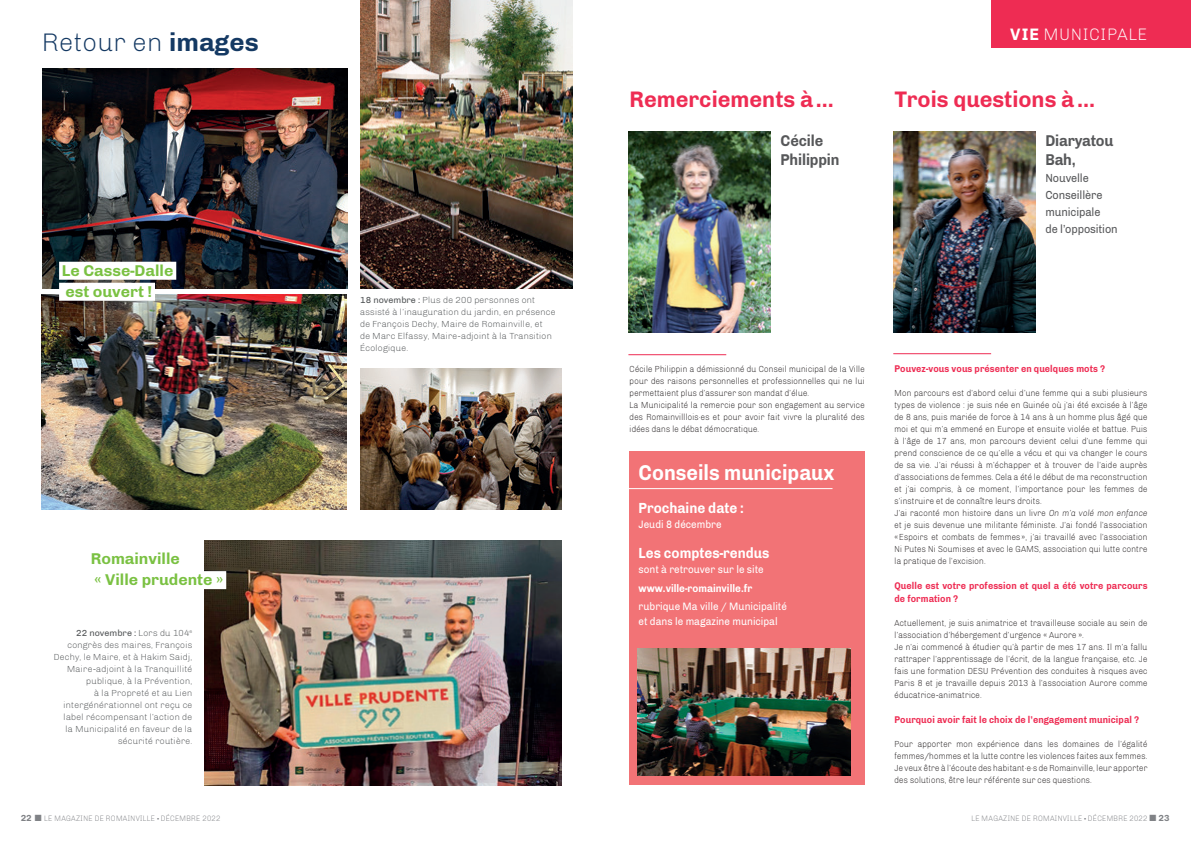
<style>
.page{position:relative;width:1191px;height:842px;background:#fff}
.page>*{position:absolute;margin:0;border:0;box-sizing:border-box;transform-origin:0 0}
.t1{font:300 26px "Chivo";color:#143963}
.t2{font:700 23px "Chivo";color:#ee2c53;scale:.95 1}
.t3{font:700 22px "Chivo";color:#fff;scale:.9 1}
.t4{font:300 17px "Chivo";letter-spacing:.04em;color:#fff;scale:.95 1}
.t5{font:700 16px/21px "Chivo";color:#7ac142}
.t6{font:700 16px/19.2px "Chivo";letter-spacing:-.01em;color:#57585a;scale:.91 1}
.t7{font:700 15px "Chivo";color:#fff;scale:.9 1}
.t8{font:12px/17px "Chivo";letter-spacing:-.01em;color:#57585a;scale:.91 1}
.t9{font:11px/15px "Chivo";color:#fff;scale:.9 1}
.t10{font:700 11px "Chivo";color:#fff;scale:.9 1}
.t11{font:700 10px/13px "Chivo";letter-spacing:.01em;color:#ee2c53;scale:.9 1}
.t12{font:300 9px/12px "Chivo";color:#231f20;scale:.9 1}
.t13{font:300 9px/12px "Chivo";color:#535658}
.t14{font:300 8px "Chivo";letter-spacing:.02em;color:#808286;scale:.9 1}
.s1{font-weight:700}
.s2{font-weight:400}
.s3{font-style:italic}
.s4{font-weight:700;font-size:9px}
.s5{font-weight:900}
</style>
<div class="page">
<img style="left:43px;top:68px;width:304px;height:220px">
<img style="left:205px;top:540px;width:356px;height:245px">
<img style="left:42px;top:294px;width:304px;height:216px">
<img style="left:360px;top:368px;width:201px;height:142px">
<div style="left:59px;top:262px;width:117px;height:18px;background:#fff"></div>
<div style="left:59px;top:283px;width:96px;height:18px;background:#fff"></div>
<div style="left:88px;top:571px;width:138px;height:18px;background:#fff"></div>
<hr style="left:893px;top:353px;width:98px;height:1px;background:#ee2c53">
<hr style="left:628px;top:354px;width:98px;height:1px;background:#ee2c53">
<img style="left:893px;top:131px;width:142px;height:201px">
<img style="left:628px;top:131px;width:142px;height:201px">
<div style="left:991px;top:0;width:200px;height:48px;background:#ee2c53"></div>
<img style="left:360px;top:0;width:213px;height:288px">
<div style="left:629px;top:452px;width:236px;height:333px;background:#f27376"></div>
<hr style="left:620px;top:488px;width:212px;height:1px;background:#fff">
<img style="left:638px;top:648px;width:212px;height:128px">
<h1 class="t1" style="left:42px;top:27px;width:218px">Retour en <span class="s1">images</span></h1>
<h3 class="t5" style="left:62px;top:260px;width:113px">Le Casse-Dalle est ouvert !</h3>
<h3 class="t5" style="left:91px;top:548px;width:134px">Romainville<br>« Ville prudente »</h3>
<p class="t13" style="left:54px;top:627px;width:140px;text-align:right"><span class="s2">22 novembre :</span> Lors du 104<sup>e </sup>congrès des maires, François<br>Dechy, le Maire, et à Hakim Saidj,<br>Maire-adjoint à la Tranquillité publique, à la Prévention,<br>à la Propreté et au Lien intergénérationnel ont reçu ce label récompensant l’action de la Municipalité en faveur de la sécurité routière.</p>
<p class="t13" style="left:360px;top:294px;width:197px"><span class="s2">18 novembre :</span> Plus de 200 personnes ont assisté à l’inauguration du jardin, en présence de François Dechy, Maire de Romainville, et<br>de Marc Elfassy, Maire-adjoint à la Transition Écologique.</p>
<h3 class="t4" style="left:1010px;top:25px;width:146px"><span class="s1">VIE</span> MUNICIPALE</h3>
<h2 class="t2" style="left:629px;top:85px;width:217px">Remerciements à...</h2>
<h2 class="t2" style="left:894px;top:85px;width:213px">Trois questions à...</h2>
<h3 class="t6" style="left:780px;top:131px;width:66px">Cécile<br>Philippin</h3>
<h3 class="t6" style="left:1045px;top:131px;width:76px">Diaryatou<br>Bah,</h3>
<h3 class="t8" style="left:1045px;top:170px;width:81px">Nouvelle<br>Conseillère municipale<br>de l’opposition</h3>
<p class="t12" style="left:629px;top:363px;width:263px">Cécile Philippin a démissionné du Conseil municipal de la Ville pour des raisons personnelles et professionnelles qui ne lui permettaient plus d’assurer son mandat d’élue.<br>La Municipalité la remercie pour son engagement au service des Romainvilllois·es et pour avoir fait vivre la pluralité des idées dans le débat démocratique.</p>
<h3 class="t3" style="left:638px;top:460px;width:219px">Conseils municipaux</h3>
<h3 class="t7" style="left:638px;top:499px;width:119px">Prochaine date :</h3>
<p class="t9" style="left:638px;top:517px;width:94px">Jeudi 8 décembre</p>
<h3 class="t7" style="left:638px;top:544px;width:147px">Les comptes-rendus</h3>
<p class="t9" style="left:638px;top:562px;width:141px">sont à retrouver sur le site</p>
<p class="t10" style="left:638px;top:582px;width:128px">www.ville-romainville.fr</p>
<p class="t9" style="left:638px;top:599px;width:166px">rubrique Ma ville / Municipalité et dans le magazine municipal</p>
<p class="t11" style="left:894px;top:362px;width:236px">Pouvez-vous vous présenter en quelques mots ?</p>
<p class="t12" style="left:894px;top:387px;width:283px">Mon parcours est d’abord celui d’une femme qui a subi plusieurs types de violence : je suis née en Guinée où j’ai été excisée à l’âge de 8 ans, puis mariée de force à 14 ans à un homme plus âgé que moi et qui m’a emmené en Europe et ensuite violée et battue. Puis à l’âge de 17 ans, mon parcours devient celui d’une femme qui prend conscience de ce qu’elle a vécu et qui va changer le cours de sa vie. J’ai réussi à m’échapper et à trouver de l’aide auprès d’associations de femmes. Cela a été le début de ma reconstruction et j’ai compris, à ce moment, l’importance pour les femmes de s’instruire et de connaître leurs droits.<br>J’ai raconté mon histoire dans un livre <span class="s3">On m’a volé mon enfance </span>et je suis devenue une militante féministe. J’ai fondé l’association «Espoirs et combats de femmes», j’ai travaillé avec l’association Ni Putes Ni Soumises et avec le GAMS, association qui lutte contre la pratique de l’excision.</p>
<p class="t11" style="left:894px;top:579px;width:283px">Quelle est votre profession et quel a été votre parcours de formation ?</p>
<p class="t12" style="left:894px;top:617px;width:283px">Actuellement, je suis animatrice et travailleuse sociale au sein de l’association d’hébergement d’urgence « Aurore ».<br>Je n’ai commencé à étudier qu’à partir de mes 17 ans. Il m’a fallu rattraper l’apprentissage de l’écrit, de la langue française, etc. Je fais une formation DESU Prévention des conduites à risques avec Paris 8 et je travaille depuis 2013 à l’association Aurore comme éducatrice-animatrice.</p>
<p class="t11" style="left:894px;top:713px;width:273px">Pourquoi avoir fait le choix de l’engagement municipal ?</p>
<p class="t12" style="left:894px;top:738px;width:283px;text-align:justify">Pour apporter mon expérience dans les domaines de l’égalité femmes/hommes et la lutte contre les violences faites aux femmes.<br>Je veux être à l’écoute des habitant·e·s de Romainville, leur apporter des solutions, être leur référente sur ces questions.</p>
<p class="t14" style="left:21px;top:814px;width:223px"><span class="s4">22</span> ■ LE MAGAZINE DE ROMAINVILLE <span class="s5">·</span> DÉCEMBRE 2022</p>
<p class="t14" style="left:971px;top:814px;width:222px">LE MAGAZINE DE ROMAINVILLE <span class="s5">·</span> DÉCEMBRE 2022 ■ <span class="s4">23</span></p>
</div>
